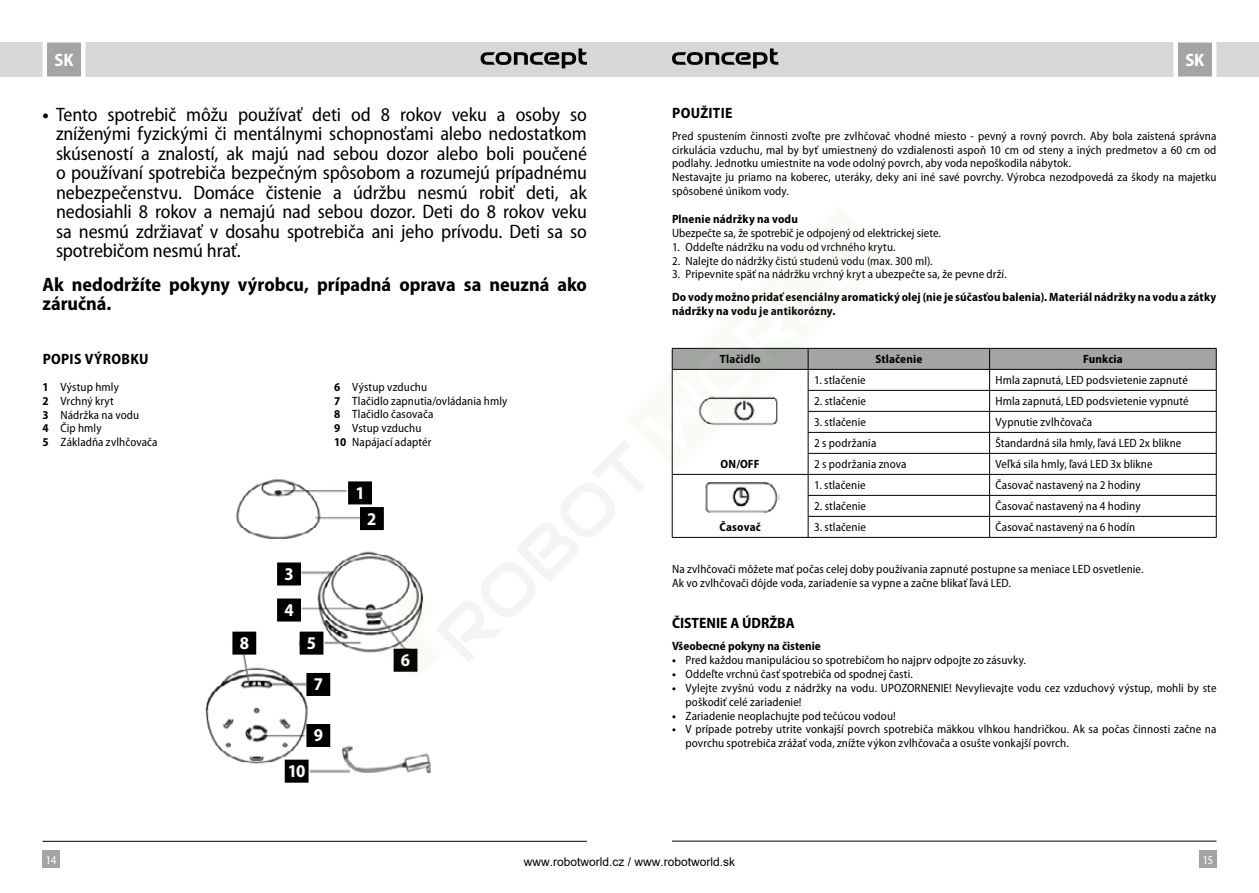
<style>
.page{position:relative;width:1259px;height:893px;background:#fff}
.page>*{position:absolute;margin:0;border:0;box-sizing:border-box;transform-origin:0 0}
.t1{font:semi-condensed 19.5px/19.5px "Myriad Pro";letter-spacing:-.01em;color:#000;text-align:justify}
.t2{font:700 semi-condensed 19.5px/19.5px "Myriad Pro";color:#000}
.t3{font:700 semi-condensed 18px "Myriad Pro";color:#fff}
.t4{font:700 semi-condensed 15px "Myriad Pro";letter-spacing:.02em;color:#000}
.t5{font:700 semi-condensed 15px "Myriad Pro";color:#000}
.t6{font:semi-condensed 12px/13.8px "Myriad Pro";letter-spacing:.01em;color:#000}
.t7{font:700 semi-condensed 12px/13.8px "Myriad Pro";letter-spacing:.015em;color:#000}
.t8{font:12px "Arial";color:#000}
.t9{font:semi-condensed 12px "Myriad Pro";color:#fff}
.s1{font-weight:700}
</style>
<div class="page">
<div style="left:629px;top:43px;width:630px;height:34px;background:#d7d7d7"></div>
<div style="left:0;top:43px;width:629px;height:34px;background:#d7d7d7"></div>
<div style="left:43px;top:850px;width:17px;height:17px;background:#a4a4a4"></div>
<div style="left:1199px;top:850px;width:17px;height:17px;background:#a4a4a4"></div>
<svg style="left:1171px;top:42px;width:47px;height:35px;background:#bbb"></svg>
<svg style="left:40px;top:42px;width:48px;height:35px;background:#bcbcbc"></svg>
<hr style="left:672px;top:841px;width:544px;height:1px;background:#000">
<hr style="left:43px;top:841px;width:544px;height:1px;background:#000">
<svg style="left:480px;top:48px;width:107px;height:20px"></svg>
<svg style="left:672px;top:48px;width:106px;height:20px"></svg>
<img style="left:205px;top:479px;width:227px;height:304px">
<div style="left:349px;top:482px;width:22px;height:22px;background:#000"></div>
<div style="left:348px;top:481px;width:24px;height:23px;border:2px solid #000"></div>
<div style="left:361px;top:508px;width:22px;height:21px;background:#000"></div>
<div style="left:360px;top:507px;width:24px;height:23px;border:2px solid #000"></div>
<div style="left:300px;top:632px;width:23px;height:22px;background:#000"></div>
<div style="left:278px;top:599px;width:22px;height:22px;background:#000"></div>
<div style="left:277px;top:598px;width:24px;height:23px;border:2px solid #000"></div>
<div style="left:278px;top:563px;width:22px;height:22px;background:#000"></div>
<div style="left:277px;top:562px;width:24px;height:23px;border:2px solid #000"></div>
<div style="left:233px;top:632px;width:22px;height:22px;background:#000"></div>
<div style="left:232px;top:632px;width:24px;height:23px;border:2px solid #000"></div>
<div style="left:307px;top:674px;width:22px;height:21px;background:#000"></div>
<div style="left:306px;top:673px;width:24px;height:23px;border:2px solid #000"></div>
<div style="left:307px;top:725px;width:22px;height:21px;background:#000"></div>
<div style="left:306px;top:724px;width:24px;height:23px;border:2px solid #000"></div>
<div style="left:285px;top:760px;width:23px;height:22px;background:#000"></div>
<svg style="left:368px;top:347px;width:849px;height:335px"></svg>
<h2 class="t3" style="left:54px;top:50px;width:21px">SK</h2>
<h2 class="t3" style="left:1185px;top:50px;width:21px">SK</h2>
<p class="t1" style="left:56px;top:105px;width:532px;text-indent:-13px"><span class="s1">•</span> Tento spotrebič môžu používať deti od 8 rokov veku a osoby so zníženými fyzickými či mentálnymi schopnosťami alebo nedostatkom skúseností a znalostí, ak majú nad sebou dozor alebo boli poučené o používaní spotrebiča bezpečným spôsobom a rozumejú prípadnému nebezpečenstvu. Domáce čistenie a údržbu nesmú robiť deti, ak nedosiahli 8 rokov a nemajú nad sebou dozor. Deti do 8 rokov veku sa nesmú zdržiavať v dosahu spotrebiča ani jeho prívodu. Deti sa so spotrebičom nesmú hrať.</p>
<h1 class="t2" style="left:43px;top:275px;width:546px">Ak nedodržíte pokyny výrobcu, prípadná oprava sa neuzná ako záručná.</h1>
<p class="t4" style="left:43px;top:351px;width:107px">POPIS VÝROBKU</p>
<p class="t6" style="left:43px;top:380px;width:117px"><span class="s1">1</span> Výstup hmly<br><span class="s1">2</span> Vrchný kryt<br><span class="s1">3</span> Nádržka na vodu<br><span class="s1">4</span> Čip hmly<br><span class="s1">5</span> Základňa zvlhčovača</p>
<h2 class="t3" style="left:240px;top:633px;width:11px">8</h2>
<p class="t6" style="left:334px;top:380px;width:175px"><span class="s1">6</span> Výstup vzduchu<br><span class="s1">7</span> Tlačidlo zapnutia/ovládania hmly<br><span class="s1">8</span> Tlačidlo časovača<br><span class="s1">9</span> Vstup vzduchu<br><span class="s1">10</span> Napájací adaptér</p>
<h2 class="t3" style="left:355px;top:483px;width:11px">1</h2>
<h2 class="t3" style="left:367px;top:508px;width:11px">2</h2>
<h2 class="t3" style="left:284px;top:564px;width:11px">3</h2>
<h2 class="t3" style="left:284px;top:600px;width:11px">4</h2>
<h2 class="t3" style="left:307px;top:633px;width:11px">5</h2>
<h2 class="t3" style="left:314px;top:674px;width:11px">7</h2>
<h2 class="t3" style="left:314px;top:725px;width:11px">9</h2>
<h2 class="t3" style="left:288px;top:761px;width:19px">10</h2>
<h2 class="t3" style="left:401px;top:650px;width:11px">6</h2>
<p class="t4" style="left:672px;top:104px;width:62px">POUŽITIE</p>
<p class="t6" style="left:672px;top:129px;width:546px">Pred spustením činnosti zvoľte pre zvlhčovač vhodné miesto - pevný a rovný povrch. Aby bola zaistená správna cirkulácia vzduchu, mal by byť umiestnený do vzdialenosti aspoň 10 cm od steny a iných predmetov a 60 cm od podlahy. Jednotku umiestnite na vode odolný povrch, aby voda nepoškodila nábytok.<br>Nestavajte ju priamo na koberec, uteráky, deky ani iné savé povrchy. Výrobca nezodpovedá za škody na majetku spôsobené únikom vody.</p>
<p class="t7" style="left:672px;top:212px;width:127px">Plnenie nádržky na vodu</p>
<p class="t6" style="left:672px;top:226px;width:270px">Ubezpečte sa, že spotrebič je odpojený od elektrickej siete.</p>
<p class="t6" style="left:672px;top:240px;width:225px">1. Oddeľte nádržku na vodu od vrchného krytu.</p>
<p class="t6" style="left:672px;top:254px;width:262px">2. Nalejte do nádržky čistú studenú vodu (max. 300 ml).</p>
<p class="t6" style="left:672px;top:268px;width:336px">3. Pripevnite späť na nádržku vrchný kryt a ubezpečte sa, že pevne drží.</p>
<p class="t7" style="left:672px;top:290px;width:546px">Do vody možno pridať esenciálny aromatický olej (nie je súčasťou balenia). Materiál nádržky na vodu a zátky nádržky na vodu je antikorózny.</p>
<p class="t7" style="left:720px;top:353px;width:42px">Tlačidlo</p>
<p class="t7" style="left:875px;top:353px;width:49px">Stlačenie</p>
<p class="t7" style="left:1083px;top:353px;width:41px">Funkcia</p>
<p class="t7" style="left:720px;top:458px;width:41px">ON/OFF</p>
<p class="t6" style="left:814px;top:374px;width:53px">1. stlačenie</p>
<p class="t6" style="left:995px;top:374px;width:194px">Hmla zapnutá, LED podsvietenie zapnuté</p>
<p class="t6" style="left:814px;top:395px;width:53px">2. stlačenie</p>
<p class="t6" style="left:995px;top:395px;width:194px">Hmla zapnutá, LED podsvietenie vypnuté</p>
<p class="t6" style="left:814px;top:416px;width:53px">3. stlačenie</p>
<p class="t6" style="left:995px;top:416px;width:98px">Vypnutie zvlhčovača</p>
<p class="t6" style="left:814px;top:437px;width:64px">2 s podržania</p>
<p class="t6" style="left:995px;top:437px;width:187px">Štandardná sila hmly, ľavá LED 2x blikne</p>
<p class="t6" style="left:814px;top:458px;width:94px">2 s podržania znova</p>
<p class="t6" style="left:995px;top:458px;width:159px">Veľká sila hmly, ľavá LED 3x blikne</p>
<p class="t6" style="left:814px;top:479px;width:53px">1. stlačenie</p>
<p class="t6" style="left:995px;top:479px;width:146px">Časovač nastavený na 2 hodiny</p>
<p class="t6" style="left:814px;top:500px;width:53px">2. stlačenie</p>
<p class="t6" style="left:995px;top:500px;width:146px">Časovač nastavený na 4 hodiny</p>
<p class="t6" style="left:814px;top:521px;width:53px">3. stlačenie</p>
<p class="t6" style="left:995px;top:521px;width:141px">Časovač nastavený na 6 hodín</p>
<p class="t6" style="left:672px;top:562px;width:473px">Na zvlhčovači môžete mať počas celej doby používania zapnuté postupne sa meniace LED osvetlenie.<br>Ak vo zvlhčovači dôjde voda, zariadenie sa vypne a začne blikať ľavá LED.</p>
<p class="t5" style="left:672px;top:615px;width:124px">ČISTENIE A ÚDRŽBA</p>
<p class="t7" style="left:672px;top:640px;width:150px">Všeobecné pokyny na čistenie</p>
<p class="t6" style="left:672px;top:654px;width:355px"><span class="s1">•</span> Pred každou manipuláciou so spotrebičom ho najprv odpojte zo zásuvky.</p>
<p class="t6" style="left:672px;top:667px;width:242px"><span class="s1">•</span> Oddeľte vrchnú časť spotrebiča od spodnej časti.</p>
<p class="t6" style="left:685px;top:681px;width:532px;text-indent:-14px"><span class="s1">•</span> Vylejte zvyšnú vodu z nádržky na vodu. UPOZORNENIE! Nevylievajte vodu cez vzduchový výstup, mohli by ste poškodiť celé zariadenie!</p>
<p class="t6" style="left:672px;top:709px;width:225px"><span class="s1">•</span> Zariadenie neoplachujte pod tečúcou vodou!</p>
<p class="t6" style="left:685px;top:723px;width:532px;text-indent:-13px"><span class="s1">•</span> V prípade potreby utrite vonkajší povrch spotrebiča mäkkou vlhkou handričkou. Ak sa počas činnosti začne na povrchu spotrebiča zrážať voda, znížte výkon zvlhčovača a osušte vonkajší povrch.</p>
<p class="t7" style="left:719px;top:521px;width:43px">Časovač</p>
<p class="t9" style="left:46px;top:853px;width:12px">14</p>
<p class="t9" style="left:1202px;top:853px;width:12px">15</p>
<p class="t8" style="left:524px;top:853px;width:213px">www.robotworld.cz / www.robotworld.sk</p>
</div>
